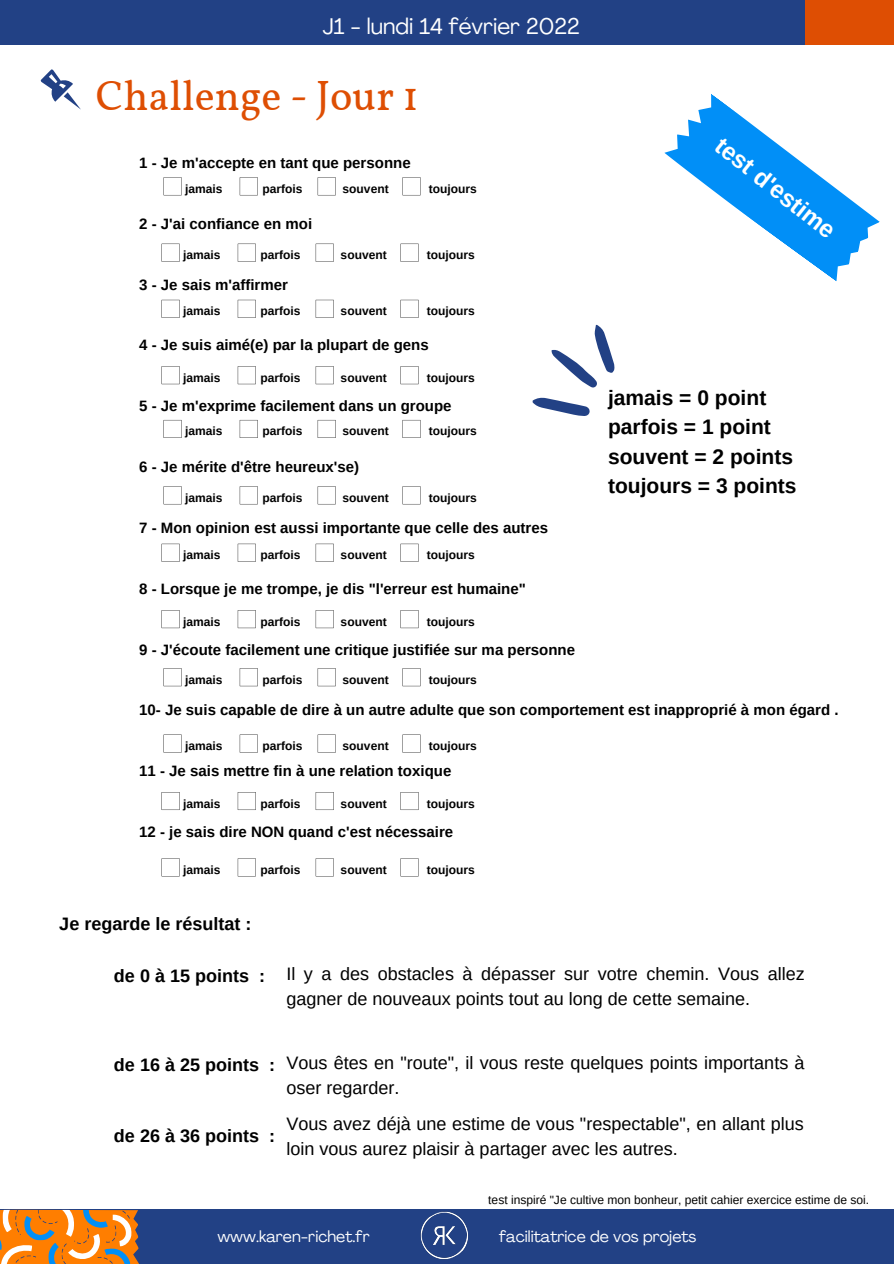
<style>
.page{position:relative;width:894px;height:1264px;background:#fff}
.page>*{position:absolute;margin:0;border:0;box-sizing:border-box;transform-origin:0 0}
.t1{font:42.15px "Vollkorn";color:#de4e03}
.t2{font:700 24px "Arimo";color:#fff}
.t3{font:22.35px "Agrandir";color:#fff}
.t4{font:700 21px "Arimo";color:#000}
.t5{font:18px/24.8px "Arimo";color:#000}
.t6{font:700 18px "Arimo";color:#000}
.t7{font:15.9px "Agrandir";color:#fff}
.t8{font:700 15px "Arimo";color:#000}
.t9{font:700 12px "Arimo";color:#000}
.t10{font:12px "Arimo";color:#000}
</style>
<div class="page">
<div style="left:772px;top:0;width:121px;height:45px;background:#de4e03"></div>
<div style="left:0;top:0;width:804px;height:45px;background:#224185"></div>
<div style="left:0;top:1209px;width:893px;height:54px;background:#224185"></div>
<svg style="left:0;top:1209px;width:139px;height:54px;background:#dd8c3c"></svg>
<svg style="left:664px;top:94px;width:216px;height:187px"></svg>
<svg style="left:40px;top:69px;width:41px;height:41px"></svg>
<img style="left:420px;top:1211px;width:48px;height:49px">
<svg style="left:161px;top:244px;width:18px;height:18px"></svg>
<svg style="left:238px;top:244px;width:18px;height:18px"></svg>
<svg style="left:315px;top:244px;width:18px;height:18px"></svg>
<svg style="left:400px;top:244px;width:18px;height:18px"></svg>
<svg style="left:161px;top:366px;width:18px;height:18px"></svg>
<svg style="left:238px;top:366px;width:18px;height:18px"></svg>
<svg style="left:315px;top:366px;width:18px;height:18px"></svg>
<svg style="left:400px;top:366px;width:18px;height:18px"></svg>
<svg style="left:161px;top:300px;width:18px;height:18px"></svg>
<svg style="left:238px;top:300px;width:18px;height:18px"></svg>
<svg style="left:315px;top:300px;width:18px;height:18px"></svg>
<svg style="left:400px;top:300px;width:18px;height:18px"></svg>
<svg style="left:163px;top:177px;width:18px;height:18px"></svg>
<svg style="left:240px;top:177px;width:18px;height:18px"></svg>
<svg style="left:317px;top:177px;width:18px;height:18px"></svg>
<svg style="left:402px;top:177px;width:18px;height:18px"></svg>
<svg style="left:163px;top:420px;width:18px;height:18px"></svg>
<svg style="left:240px;top:420px;width:18px;height:18px"></svg>
<svg style="left:317px;top:420px;width:18px;height:18px"></svg>
<svg style="left:402px;top:420px;width:18px;height:18px"></svg>
<svg style="left:163px;top:486px;width:18px;height:18px"></svg>
<svg style="left:240px;top:486px;width:18px;height:18px"></svg>
<svg style="left:317px;top:486px;width:18px;height:18px"></svg>
<svg style="left:402px;top:486px;width:18px;height:18px"></svg>
<svg style="left:161px;top:543px;width:18px;height:18px"></svg>
<svg style="left:238px;top:543px;width:18px;height:18px"></svg>
<svg style="left:315px;top:543px;width:18px;height:18px"></svg>
<svg style="left:400px;top:543px;width:18px;height:18px"></svg>
<svg style="left:161px;top:610px;width:18px;height:18px"></svg>
<svg style="left:238px;top:610px;width:18px;height:18px"></svg>
<svg style="left:315px;top:610px;width:18px;height:18px"></svg>
<svg style="left:400px;top:610px;width:18px;height:18px"></svg>
<svg style="left:163px;top:668px;width:18px;height:18px"></svg>
<svg style="left:240px;top:668px;width:18px;height:18px"></svg>
<svg style="left:317px;top:668px;width:18px;height:18px"></svg>
<svg style="left:402px;top:668px;width:18px;height:18px"></svg>
<svg style="left:163px;top:734px;width:18px;height:18px"></svg>
<svg style="left:240px;top:734px;width:18px;height:18px"></svg>
<svg style="left:317px;top:734px;width:18px;height:18px"></svg>
<svg style="left:402px;top:734px;width:18px;height:18px"></svg>
<svg style="left:161px;top:792px;width:18px;height:18px"></svg>
<svg style="left:238px;top:792px;width:18px;height:18px"></svg>
<svg style="left:315px;top:792px;width:18px;height:18px"></svg>
<svg style="left:400px;top:792px;width:18px;height:18px"></svg>
<svg style="left:161px;top:858px;width:18px;height:18px"></svg>
<svg style="left:238px;top:858px;width:18px;height:18px"></svg>
<svg style="left:315px;top:858px;width:18px;height:18px"></svg>
<svg style="left:400px;top:858px;width:18px;height:18px"></svg>
<svg style="left:532px;top:325px;width:82px;height:91px"></svg>
<p class="t3" style="left:322px;top:17px;width:259px">J1 - lundi 14 février 2022</p>
<p class="t1" style="left:96px;top:70px;width:324px">Challenge - Jour 1</p>
<p class="t8" style="left:139px;top:154px;width:273px">1 - Je m'accepte en tant que personne</p>
<p class="t9" style="left:185px;top:182px;width:39px">jamais</p>
<p class="t9" style="left:262px;top:182px;width:42px">parfois</p>
<p class="t9" style="left:342px;top:182px;width:48px">souvent</p>
<p class="t9" style="left:428px;top:182px;width:49px">toujours</p>
<p class="t8" style="left:139px;top:215px;width:174px">2 - J'ai confiance en moi</p>
<p class="t9" style="left:183px;top:248px;width:39px">jamais</p>
<p class="t9" style="left:260px;top:248px;width:42px">parfois</p>
<p class="t9" style="left:340px;top:248px;width:48px">souvent</p>
<p class="t9" style="left:426px;top:248px;width:49px">toujours</p>
<p class="t8" style="left:139px;top:276px;width:150px">3 - Je sais m'affirmer</p>
<p class="t9" style="left:183px;top:304px;width:39px">jamais</p>
<p class="t9" style="left:260px;top:304px;width:42px">parfois</p>
<p class="t9" style="left:340px;top:304px;width:48px">souvent</p>
<p class="t9" style="left:426px;top:304px;width:49px">toujours</p>
<p class="t8" style="left:139px;top:337px;width:291px">4 - Je suis aimé(e) par la plupart de gens</p>
<p class="t9" style="left:183px;top:371px;width:39px">jamais</p>
<p class="t9" style="left:260px;top:371px;width:42px">parfois</p>
<p class="t9" style="left:340px;top:371px;width:48px">souvent</p>
<p class="t9" style="left:426px;top:371px;width:49px">toujours</p>
<p class="t8" style="left:139px;top:397px;width:314px">5 - Je m'exprime facilement dans un groupe</p>
<p class="t9" style="left:185px;top:424px;width:39px">jamais</p>
<p class="t9" style="left:262px;top:424px;width:42px">parfois</p>
<p class="t9" style="left:342px;top:424px;width:48px">souvent</p>
<p class="t9" style="left:428px;top:424px;width:49px">toujours</p>
<p class="t8" style="left:139px;top:458px;width:221px">6 - Je mérite d'être heureux'se)</p>
<p class="t9" style="left:185px;top:491px;width:39px">jamais</p>
<p class="t9" style="left:262px;top:491px;width:42px">parfois</p>
<p class="t9" style="left:342px;top:491px;width:48px">souvent</p>
<p class="t9" style="left:428px;top:491px;width:49px">toujours</p>
<p class="t8" style="left:139px;top:519px;width:410px">7 - Mon opinion est aussi importante que celle des autres</p>
<p class="t9" style="left:183px;top:548px;width:39px">jamais</p>
<p class="t9" style="left:260px;top:548px;width:42px">parfois</p>
<p class="t9" style="left:340px;top:548px;width:48px">souvent</p>
<p class="t9" style="left:426px;top:548px;width:49px">toujours</p>
<p class="t8" style="left:139px;top:580px;width:388px">8 - Lorsque je me trompe, je dis "l'erreur est humaine"</p>
<p class="t9" style="left:183px;top:614px;width:39px">jamais</p>
<p class="t9" style="left:260px;top:614px;width:42px">parfois</p>
<p class="t9" style="left:340px;top:614px;width:48px">souvent</p>
<p class="t9" style="left:426px;top:614px;width:49px">toujours</p>
<p class="t8" style="left:139px;top:641px;width:437px">9 - J'écoute facilement une critique justifiée sur ma personne</p>
<p class="t9" style="left:185px;top:673px;width:39px">jamais</p>
<p class="t9" style="left:262px;top:673px;width:42px">parfois</p>
<p class="t9" style="left:342px;top:673px;width:48px">souvent</p>
<p class="t9" style="left:428px;top:673px;width:49px">toujours</p>
<p class="t2" style="left:726px;top:132px;width:147px;rotate:38deg">test d'estime</p>
<p class="t4" style="left:608px;top:386px;width:160px">jamais = 0 point</p>
<p class="t4" style="left:608px;top:415px;width:164px">parfois = 1 point</p>
<p class="t4" style="left:608px;top:444px;width:187px">souvent = 2 points</p>
<p class="t4" style="left:608px;top:474px;width:190px">toujours = 3 points</p>
<p class="t8" style="left:139px;top:701px;width:700px">10- Je suis capable de dire à un autre adulte que son comportement est inapproprié à mon égard .</p>
<p class="t9" style="left:185px;top:739px;width:39px">jamais</p>
<p class="t9" style="left:262px;top:739px;width:42px">parfois</p>
<p class="t9" style="left:342px;top:739px;width:48px">souvent</p>
<p class="t9" style="left:428px;top:739px;width:49px">toujours</p>
<p class="t8" style="left:139px;top:762px;width:313px">11 - Je sais mettre fin à une relation toxique</p>
<p class="t9" style="left:183px;top:796px;width:39px">jamais</p>
<p class="t9" style="left:260px;top:796px;width:42px">parfois</p>
<p class="t9" style="left:340px;top:796px;width:48px">souvent</p>
<p class="t9" style="left:426px;top:796px;width:49px">toujours</p>
<p class="t8" style="left:139px;top:823px;width:315px">12 - je sais dire NON quand c'est nécessaire</p>
<p class="t9" style="left:183px;top:863px;width:39px">jamais</p>
<p class="t9" style="left:260px;top:863px;width:42px">parfois</p>
<p class="t9" style="left:340px;top:863px;width:48px">souvent</p>
<p class="t9" style="left:426px;top:863px;width:49px">toujours</p>
<p class="t6" style="left:59px;top:914px;width:194px">Je regarde le résultat :</p>
<p class="t6" style="left:114px;top:965px;width:153px">de 0 à 15 points :</p>
<p class="t5" style="left:286px;top:961px;width:520px">Il y a des obstacles à dépasser sur votre chemin. Vous allez gagner de nouveaux points tout au long de cette semaine.</p>
<p class="t6" style="left:114px;top:1054px;width:163px">de 16 à 25 points :</p>
<p class="t6" style="left:114px;top:1126px;width:163px">de 26 à 36 points :</p>
<p class="t5" style="left:286px;top:1050px;width:519px">Vous êtes en "route", il vous reste quelques points importants à oser regarder.</p>
<p class="t5" style="left:286px;top:1111px;width:519px">Vous avez déjà une estime de vous "respectable", en allant plus loin vous aurez plaisir à partager avec les autres.</p>
<p class="t10" style="left:488px;top:1192px;width:382px">test inspiré "Je cultive mon bonheur, petit cahier exercice estime de soi.</p>
<p class="t7" style="left:217px;top:1229px;width:154px">www.karen-richet.fr</p>
<p class="t7" style="left:499px;top:1229px;width:199px">facilitatrice de vos projets</p>
</div>
